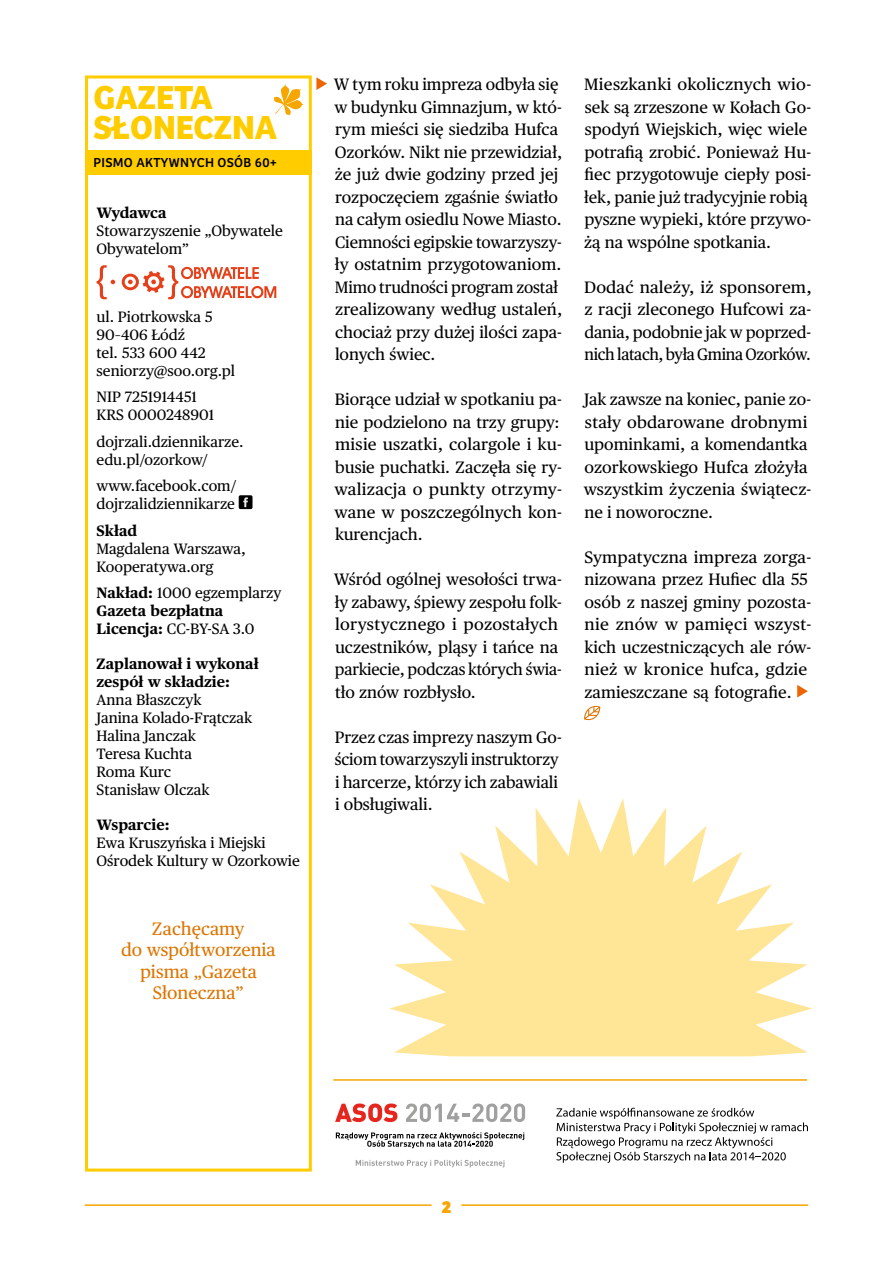
<style>
.page{position:relative;width:893px;height:1263px;background:#fff}
.page>*{position:absolute;margin:0;border:0;box-sizing:border-box;transform-origin:0 0}
.t1{font:700 34.5px/30px "Bree";color:#fc0}
.t2{font:18px/21.6px "Publico Text";color:#dd7500;text-align:center}
.t3{font:800 18px "Bree";color:#f7a600}
.t4{font:16.5px/22.5px "Publico Text";color:#000}
.t5{font:15px/18px "Publico Text";color:#000}
.t6{font:700 15px/18px "Publico Text";color:#000}
.t7{font:700 15px "Publico Text";letter-spacing:-.025em;color:#000}
.t8{font:13.5px "Bree";letter-spacing:.025em;color:#000}
.s1{font-weight:400}
</style>
<div class="page">
<hr style="left:85px;top:1204px;width:723px;height:2px;background:#f7a600">
<div style="left:432px;top:1190px;width:29px;height:30px;background:#fff;border-radius:50%"></div>
<svg style="left:389px;top:798px;width:423px;height:258px;fill:#ffe596"></svg>
<svg style="left:335px;top:1103px;width:62px;height:19px"></svg>
<svg style="left:406px;top:1103px;width:119px;height:19px"></svg>
<svg style="left:336px;top:1132px;width:188px;height:16px"></svg>
<svg style="left:356px;top:1160px;width:148px;height:7px"></svg>
<svg style="left:556px;top:1108px;width:252px;height:55px"></svg>
<hr style="left:333px;top:1079px;width:474px;height:2px;background:#f7a600">
<svg style="left:797px;top:685px;width:11px;height:13px"></svg>
<svg style="left:584px;top:706px;width:16px;height:14px"></svg>
<svg style="left:97px;top:265px;width:18px;height:34px"></svg>
<svg style="left:122px;top:265px;width:154px;height:34px"></svg>
<div style="left:239px;top:495px;width:13px;height:14px;background:#000;border-radius:2px"></div>
<svg style="left:243px;top:497px;width:5px;height:10px"></svg>
<div style="left:85px;top:75px;width:227px;height:1096px;border:3px solid #fc0"></div>
<svg style="left:274px;top:84px;width:30px;height:31px"></svg>
<div style="left:85px;top:150px;width:227px;height:24px;background:#fc0"></div>
<svg style="left:316px;top:77px;width:11px;height:13px"></svg>
<h1 class="t1" style="left:94px;top:82px;width:185px">GAZETA<br>SŁONECZNA</h1>
<p class="t8" style="left:94px;top:155px;width:185px">PISMO AKTYWNYCH OSÓB 60+</p>
<p class="t7" style="left:97px;top:201px;width:72px">Wydawca</p>
<p class="t5" style="left:97px;top:221px;width:188px">Stowarzyszenie „Obywatele<br>Obywatelom”</p>
<p class="t5" style="left:97px;top:306px;width:140px">ul. Piotrkowska 5<br>90–406 Łódź<br>tel. 533 600 442 seniorzy@soo.org.pl</p>
<p class="t5" style="left:97px;top:387px;width:119px">NIP 7251914451<br>KRS 0000248901</p>
<p class="t5" style="left:97px;top:431px;width:149px">dojrzali.dziennikarze. edu.pl/ozorkow/</p>
<p class="t5" style="left:97px;top:476px;width:141px">www.facebook.com/ dojrzalidziennikarze</p>
<p class="t6" style="left:97px;top:520px;width:42px">Skład</p>
<p class="t5" style="left:97px;top:538px;width:151px">Magdalena Warszawa,<br>Kooperatywa.org</p>
<p class="t6" style="left:97px;top:583px;width:187px">Nakład: <span class="s1">1000 egzemplarzy<br></span>Gazeta bezpłatna<br>Licencja: <span class="s1">CC-BY-SA 3.0</span></p>
<p class="t6" style="left:97px;top:654px;width:164px">Zaplanował i wykonał zespół w składzie:</p>
<p class="t5" style="left:97px;top:690px;width:157px">Anna Błaszczyk<br>Janina Kolado-Frątczak<br>Halina Janczak<br>Teresa Kuchta<br>Roma Kurc<br>Stanisław Olczak</p>
<p class="t6" style="left:97px;top:815px;width:74px">Wsparcie:</p>
<p class="t5" style="left:97px;top:833px;width:205px">Ewa Kruszyńska i Miejski<br>Ośrodek Kultury w Ozorkowie</p>
<p class="t2" style="left:121px;top:916px;width:156px">Zachęcamy<br>do współtworzenia pisma „Gazeta<br>Słoneczna”</p>
<p class="t4" style="left:334px;top:72px;width:230px">W tym roku impreza odbyła się w budynku Gimnazjum, w któ&shy;rym mieści się siedziba Hufca<br>Ozorków. Nikt nie przewidział, że już dwie godziny przed jej rozpoczęciem zgaśnie światło na całym osiedlu Nowe Miasto.<br>Ciemności egipskie towarzyszy&shy;ły ostatnim przygotowaniom.<br>Mimo trudności program został zrealizowany według ustaleń, chociaż przy dużej ilości zapa&shy;lonych świec.</p>
<p class="t4" style="left:334px;top:387px;width:229px">Biorące udział w spotkaniu pa&shy;nie podzielono na trzy grupy: misie uszatki, colargole i ku&shy;busie puchatki. Zaczęła się ry&shy;walizacja o punkty otrzymy&shy;wane w poszczególnych kon&shy;kurencjach.</p>
<p class="t4" style="left:334px;top:567px;width:230px">Wśród ogólnej wesołości trwa&shy;ły zabawy, śpiewy zespołu folk&shy;lorystycznego i pozostałych uczestników, pląsy i tańce na parkiecie, podczas których świa&shy;tło znów rozbłysło.</p>
<p class="t4" style="left:335px;top:724px;width:228px">Przez czas imprezy naszym Go&shy;ściom towarzyszyli instruktorzy i harcerze, którzy ich zabawiali i obsługiwali.</p>
<p class="t4" style="left:584px;top:72px;width:229px">Mieszkanki okolicznych wio&shy;sek są zrzeszone w Kołach Go&shy;spodyń Wiejskich, więc wiele potrafią zrobić. Ponieważ Hu&shy;fiec przygotowuje ciepły posi&shy;łek, panie już tradycyjnie robią pyszne wypieki, które przywo&shy;żą na wspólne spotkania.</p>
<p class="t4" style="left:584px;top:274px;width:229px;text-align:justify">Dodać należy, iż sponsorem, z racji zleconego Hufcowi za&shy;dania, podobnie jak w poprzed&shy;nich latach, była Gmina Ozorków.</p>
<p class="t4" style="left:584px;top:387px;width:229px">Jak zawsze na koniec, panie zo&shy;stały obdarowane drobnymi upominkami, a komendantka ozorkowskiego Hufca złożyła wszystkim życzenia świątecz&shy;ne i noworoczne.</p>
<p class="t4" style="left:584px;top:544px;width:228px">Sympatyczna impreza zorga&shy;nizowana przez Hufiec dla 55 osób z naszej gminy pozosta&shy;nie znów w pamięci wszyst&shy;kich uczestniczących ale rów&shy;nież w kronice hufca, gdzie zamieszczane są fotografie.</p>
<p class="t3" style="left:442px;top:1196px;width:11px">2</p>
</div>
